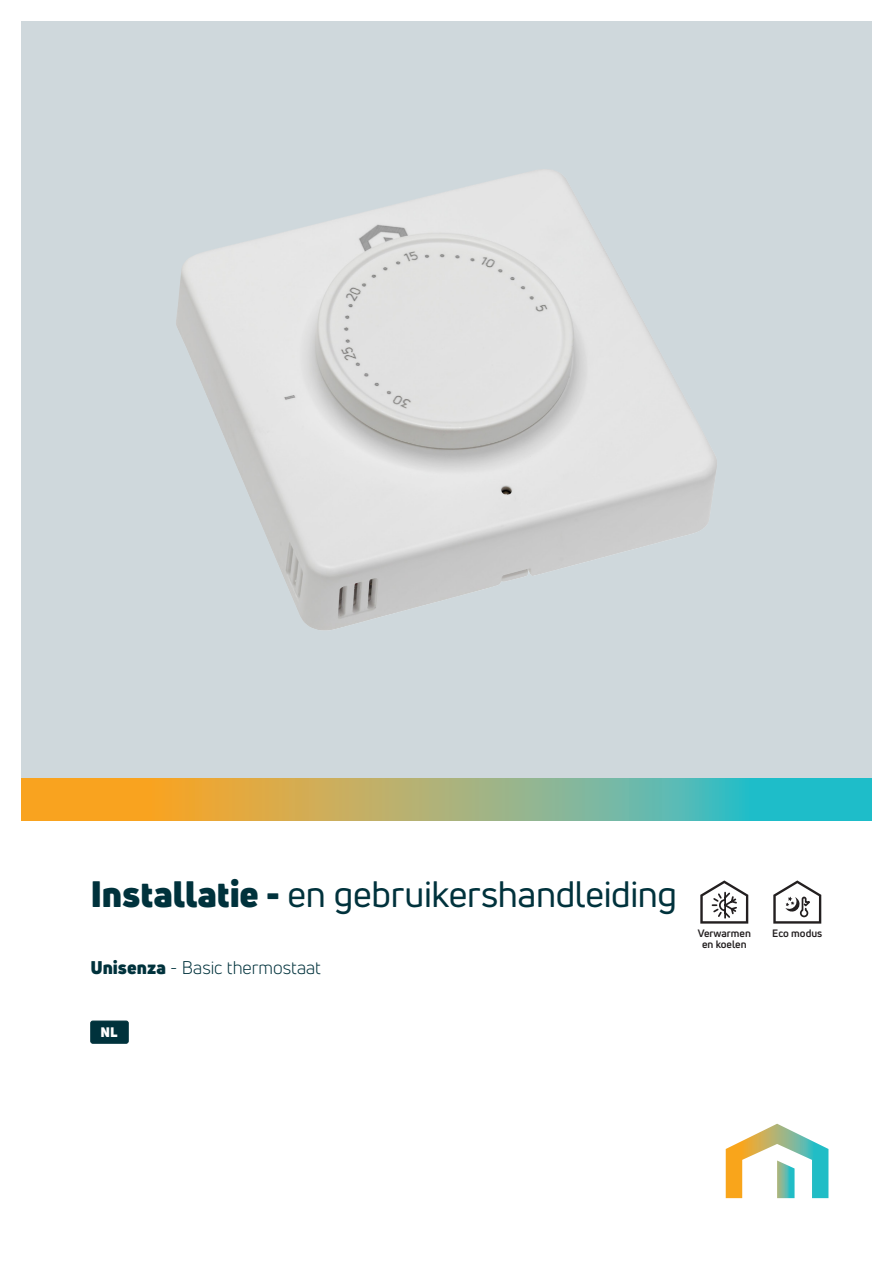
<style>
.page{position:relative;width:893px;height:1263px;background:#fff}
.page>*{position:absolute;margin:0;border:0;box-sizing:border-box;transform-origin:0 0}
.t1{font:36px "Uni Neue";letter-spacing:-.01em;color:#00323c}
.t2{font:18px "Uni Neue";color:#00323c}
.t3{font:900 13.5px "Uni Neue";color:#fff}
.t4{font:700 10.5px "Uni Neue";color:#231f20}
.t5{font:800 6.9px "Uni Neue";color:#231f20}
.s1{font-weight:900}
</style>
<div class="page">
<div style="left:21px;top:21px;width:851px;height:770px;background:#cfd8dc"></div>
<img style="left:176px;top:169px;width:541px;height:461px">
<div style="left:91px;top:1021px;width:37px;height:22px;background:#00323c;border-radius:2px"></div>
<div style="left:90px;top:1021px;width:39px;height:23px;border:1px solid #00323c;border-radius:2px"></div>
<svg style="left:700px;top:880px;width:48px;height:44px"></svg>
<svg style="left:773px;top:880px;width:48px;height:44px"></svg>
<svg style="left:21px;top:778px;width:851px;height:43px;background:#9db177"></svg>
<svg style="left:726px;top:1124px;width:102px;height:74px"></svg>
<p class="t1" style="left:90px;top:872px;width:588px"><span class="s1">Installatie -</span> en gebruikershandleiding</p>
<p class="t2" style="left:90px;top:957px;width:232px"><span class="s1">Unisenza</span> - Basic thermostaat</p>
<p class="t3" style="left:101px;top:1023px;width:19px">NL</p>
<p class="t4" style="left:698px;top:926px;width:55px">Verwarmen</p>
<p class="t5" style="left:708px;top:931px;width:34px">Heat /Cool</p>
<p class="t4" style="left:702px;top:938px;width:46px">en koelen</p>
<p class="t4" style="left:772px;top:926px;width:52px">Eco modus</p>
<p class="t5" style="left:766px;top:931px;width:63px">Night set back mode</p>
</div>
